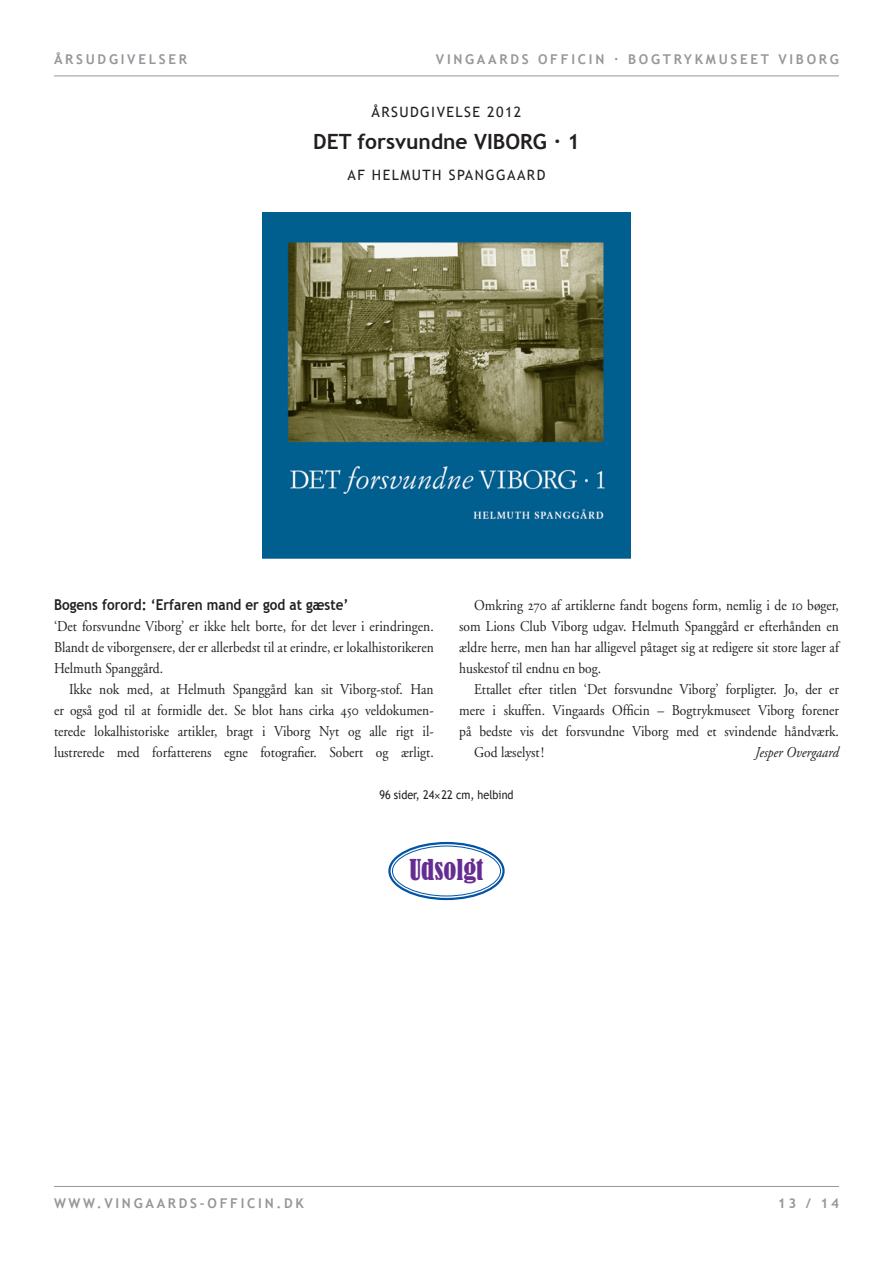
<style>
.page{position:relative;width:893px;height:1263px;background:#fff}
.page>*{position:absolute;margin:0;border:0;box-sizing:border-box;transform-origin:0 0}
.t1{font:condensed 27px "Bernard";color:#652d91}
.rubrik{font:700 21px "Trebuchet MS";color:#231f20}
.tekst_med_indryk{font:15px/21px "Adobe Garamond";color:#231f20;text-align:justify;scale:.9 1}
.tekst_uden_indryk{font:15px/21px "Adobe Garamond";color:#231f20;text-align:justify;scale:.9 1}
.mellemrubrik{font:700 15px "Trebuchet MS";color:#231f20;scale:.9 1}
.tekst_med_indryk-2{font:italic 15px "Adobe Garamond";color:#231f20;scale:.9 1}
.forfatter{font:14.25px "Trebuchet MS";letter-spacing:.1em;color:#231f20}
.manchet{font:14.25px "Trebuchet MS";letter-spacing:.1em;color:#231f20}
.t2{font:700 13.5px "Trebuchet MS";letter-spacing:.2em;color:#95979a}
.info{font:12px "Trebuchet MS";color:#231f20;scale:.9 1}
.s1{font-family:"Adobe Garamond Regular SC"}
</style>
<div class="page">
<hr style="left:54px;top:1186px;width:785px;height:1px;background:#95979a">
<hr style="left:54px;top:76px;width:785px;height:1px;background:#95979a">
<img style="left:262px;top:213px;width:369px;height:346px">
<div style="left:388px;top:842px;width:117px;height:58px;border:2px solid #0154a6;border-radius:50%"></div>
<div style="left:392px;top:846px;width:109px;height:50px;border:1px solid #0154a6;border-radius:50%"></div>
<p class="t2" style="left:54px;top:51px;width:135px">ÅRSUDGIVELSER</p>
<p class="t2" style="left:436px;top:51px;width:404px">VINGAARDS OFFICIN · BOGTRYKMUSEET VIBORG</p>
<p class="manchet" style="left:372px;top:103px;width:151px">ÅRSUDGIVELSE 2012</p>
<p class="rubrik" style="left:313px;top:129px;width:268px">DET forsvundne VIBORG · 1</p>
<p class="forfatter" style="left:347px;top:167px;width:199px">AF HELMUTH SPANGGAARD</p>
<p class="mellemrubrik" style="left:54px;top:596px;width:329px">Bogens forord: ‘Erfaren mand er god at gæste’</p>
<p class="tekst_uden_indryk" style="left:54px;top:616px;width:423px">‘Det forsvundne Viborg’ er ikke helt borte, for det lever i erindringen.<br>Blandt de viborgensere, der er allerbedst til at erindre, er lokalhistorikeren Helmuth Spanggård.</p>
<p class="tekst_med_indryk" style="left:54px;top:679px;width:423px;text-indent:15px">Ikke nok med, at Helmuth Spanggård kan sit Viborg-stof. Han er også god til at formidle det. Se blot hans cirka <span class="s1">450</span> veldokumen&shy;terede lokalhistoriske artikler, bragt i Viborg Nyt og alle rigt il&shy;lustrerede med forfatterens egne fotografier. Sobert og ærligt.</p>
<p class="tekst_med_indryk" style="left:459px;top:595px;width:423px;text-indent:15px">Omkring <span class="s1">270</span> af artiklerne fandt bogens form, nemlig i de <span class="s1">10</span> bøger, som Lions Club Viborg udgav. Helmuth Spanggård er efterhånden en ældre herre, men han har alligevel påtaget sig at redigere sit store lager af huskestof til endnu en bog.</p>
<p class="tekst_med_indryk" style="left:459px;top:679px;width:423px;text-indent:15px">Ettallet efter titlen ‘Det forsvundne Viborg’ forpligter. Jo, der er mere i skuffen. Vingaards Officin – Bogtrykmuseet Viborg forener på bedste vis det forsvundne Viborg med et svindende håndværk.</p>
<p class="tekst_med_indryk" style="left:474px;top:742px;width:79px">God læselyst!</p>
<p class="tekst_med_indryk-2" style="left:755px;top:744px;width:94px">Jesper Overgaard</p>
<p class="info" style="left:379px;top:787px;width:151px">96 sider, 24 22 cm, helbind</p>
<p class="t1" style="left:409px;top:854px;width:76px">Udsolgt</p>
<p class="t2" style="left:54px;top:1195px;width:251px">WWW.VINGAARDS-OFFICIN.DK</p>
<p class="t2" style="left:778px;top:1195px;width:63px">13 / 14</p>
</div>
